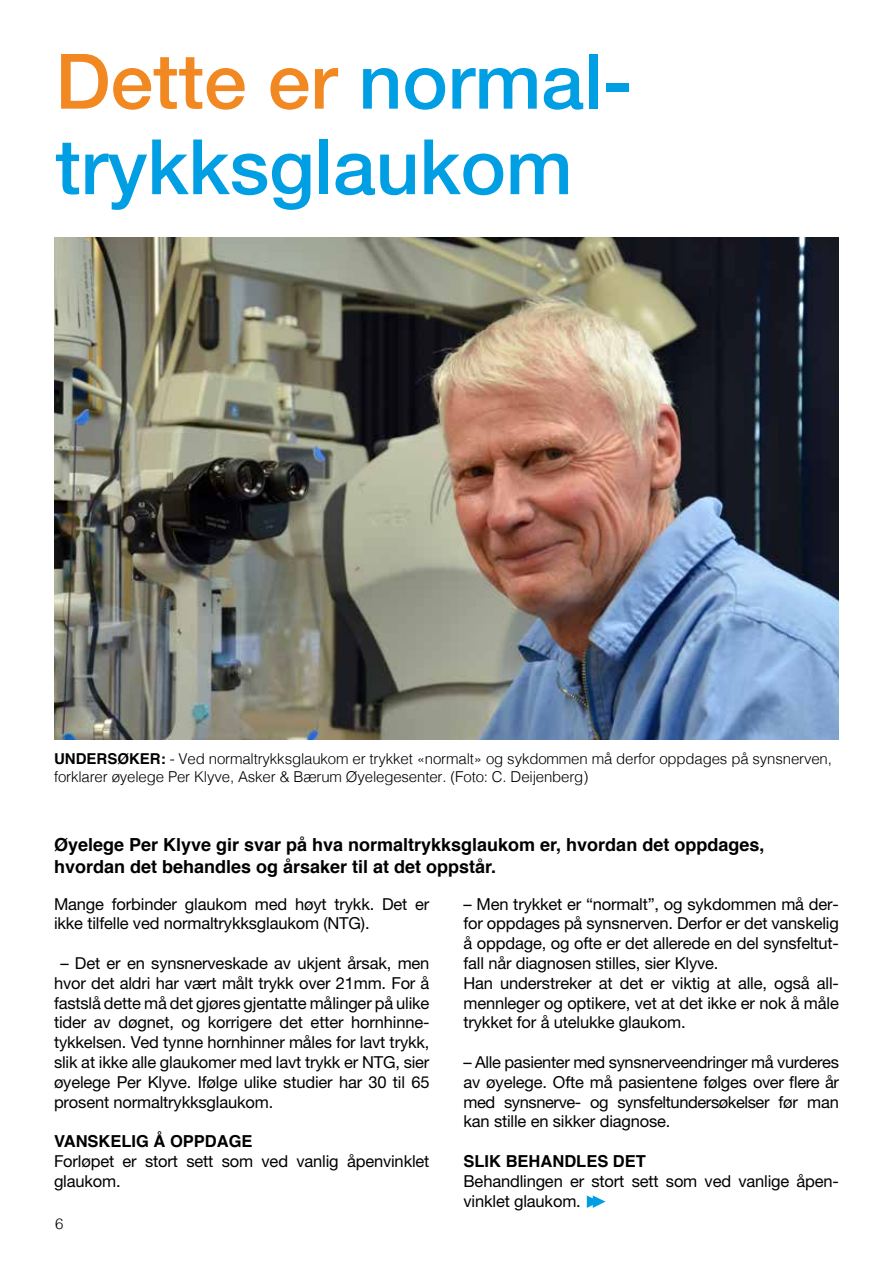
<style>
.page{position:relative;width:893px;height:1263px;background:#fff}
.page>*{position:absolute;margin:0;border:0;box-sizing:border-box;transform-origin:0 0}
.t1{font:500 76.5px/85.5px "Helvetica Neue LT Pro";color:#009ee3}
.t2{font:700 18px/21.6px "Helvetica";color:#000}
.t3{font:16.5px/19.8px "Helvetica Neue LT Pro";letter-spacing:-.01em;color:#000}
.t4{font:700 16.5px "Helvetica";color:#000}
.t5{font:300 15px/18px "Helvetica";letter-spacing:-.01em;color:#000}
.s1{color:#f18822}
.s2{font-weight:700}
</style>
<div class="page">
<img style="left:54px;top:237px;width:785px;height:503px">
<svg style="left:587px;top:1195px;width:18px;height:13px"></svg>
<h1 class="t1" style="left:55px;top:38px;width:578px"><span class="s1">Dette er</span> normal&shy;trykksglaukom</h1>
<p class="t5" style="left:54px;top:748px;width:779px"><span class="s2">UNDERSØKER:</span> - Ved normaltrykksglaukom er trykket «normalt» og sykdommen må derfor oppdages på synsnerven, forklarer øyelege Per Klyve, Asker &amp; Bærum Øyelegesenter. (Foto: C. Deijenberg)</p>
<p class="t2" style="left:54px;top:834px;width:712px">Øyelege Per Klyve gir svar på hva normaltrykksglaukom er, hvordan det oppdages, hvordan det behandles og årsaker til at det oppstår.</p>
<p class="t3" style="left:54px;top:894px;width:377px">Mange forbinder glaukom med høyt trykk. Det er ikke tilfelle ved normaltrykksglaukom (NTG).</p>
<p class="t3" style="left:54px;top:953px;width:377px;text-align:justify;text-indent:6px">– Det er en synsnerveskade av ukjent årsak, men hvor det aldri har vært målt trykk over 21mm. For å fastslå dette må det gjøres gjentatte målinger på ulike tider av døgnet, og korrigere det etter hornhinne&shy;tykkelsen. Ved tynne hornhinner måles for lavt trykk, slik at ikke alle glaukomer med lavt trykk er NTG, sier øyelege Per Klyve. Ifølge ulike studier har 30 til 65 prosent normaltrykksglaukom.</p>
<p class="t4" style="left:54px;top:1128px;width:200px">VANSKELIG Å OPPDAGE</p>
<p class="t3" style="left:54px;top:1151px;width:377px">Forløpet er stort sett som ved vanlig åpenvinklet glaukom.</p>
<p class="t3" style="left:463px;top:894px;width:377px">– Men trykket er “normalt”, og sykdommen må der&shy;for oppdages på synsnerven. Derfor er det vanskelig å oppdage, og ofte er det allerede en del synsfeltut&shy;fall når diagnosen stilles, sier Klyve.<br>Han understreker at det er viktig at alle, også all&shy;mennleger og optikere, vet at det ikke er nok å måle trykket for å utelukke glaukom.</p>
<p class="t3" style="left:463px;top:1052px;width:377px;text-align:justify">– Alle pasienter med synsnerveendringer må vurderes av øyelege. Ofte må pasientene følges over flere år med synsnerve- og synsfeltundersøkelser før man kan stille en sikker diagnose.</p>
<p class="t4" style="left:463px;top:1148px;width:184px">SLIK BEHANDLES DET</p>
<p class="t3" style="left:463px;top:1171px;width:377px">Behandlingen er stort sett som ved vanlige åpen&shy;vinklet glaukom.</p>
<p class="t5" style="left:55px;top:1214px;width:10px">6</p>
</div>
